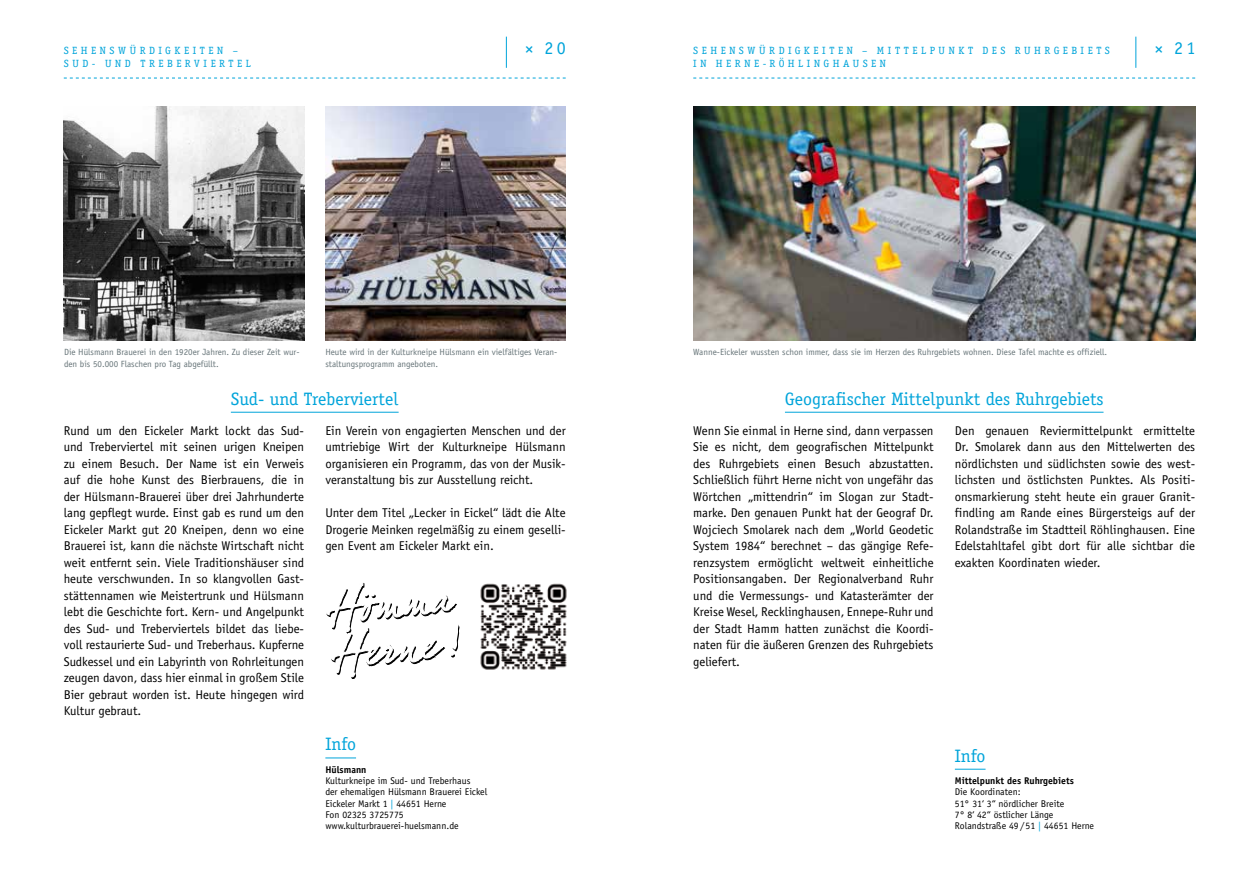
<style>
.page{position:relative;width:1259px;height:893px;background:#fff}
.page>*{position:absolute;margin:0;border:0;box-sizing:border-box;transform-origin:0 0}
.t1{font:18px "Officina Serif";color:#00a4da}
.t2{font:18px "Officina Sans";color:#00a4da}
.t3{font:12.75px/16.5px "Officina Sans";color:#000;text-align:justify}
.t4{font:10.5px/12.6px "Officina Serif";letter-spacing:.34em;color:#00a4da}
.t5{font:9.75px/11.2px "Officina Sans";color:#000}
.t6{font:700 9.75px "Officina Sans";color:#000}
.t7{font:9px/12px "Officina Sans";color:#667478}
.s1{color:#00a4da}
</style>
<div class="page">
<svg style="left:64px;top:78px;width:502px;height:1px"></svg>
<hr style="left:506px;top:37px;width:1px;height:31px;background:#00a4da">
<svg style="left:693px;top:78px;width:502px;height:1px"></svg>
<hr style="left:1135px;top:37px;width:1px;height:31px;background:#00a4da">
<img style="left:325px;top:106px;width:241px;height:234px">
<img style="left:64px;top:106px;width:240px;height:234px">
<img style="left:693px;top:106px;width:502px;height:234px">
<svg style="left:326px;top:582px;width:134px;height:97px"></svg>
<img style="left:480px;top:583px;width:87px;height:87px">
<hr style="left:231px;top:412px;width:168px;height:1px;background:#00a4da">
<hr style="left:325px;top:758px;width:31px;height:1px;background:#00a4da">
<hr style="left:785px;top:412px;width:318px;height:1px;background:#00a4da">
<hr style="left:955px;top:769px;width:30px;height:1px;background:#00a4da">
<p class="t4" style="left:64px;top:44px;width:188px">SEHENSWÜRDIGKEITEN –<br>SUD- UND TREBERVIERTEL</p>
<h1 class="t2" style="left:525px;top:37px;width:43px">× 20</h1>
<p class="t7" style="left:64px;top:346px;width:237px">Die Hülsmann Brauerei in den 1920er Jahren. Zu dieser Zeit wur&shy;den bis 50.000 Flaschen pro Tag abgefüllt.</p>
<p class="t7" style="left:325px;top:346px;width:233px">Heute wird in der Kulturkneipe Hülsmann ein vielfältiges Veran&shy;staltungsprogramm angeboten.</p>
<h1 class="t1" style="left:231px;top:388px;width:169px">Sud- und Treberviertel</h1>
<p class="t3" style="left:64px;top:422px;width:242px">Rund um den Eickeler Markt lockt das Sud&shy;und Treberviertel mit seinen urigen Kneipen zu einem Besuch. Der Name ist ein Verweis auf die hohe Kunst des Bierbrauens, die in der Hülsmann-Brauerei über drei Jahrhunderte lang gepflegt wurde. Einst gab es rund um den Eickeler Markt gut 20 Kneipen, denn wo eine Brauerei ist, kann die nächste Wirtschaft nicht weit entfernt sein. Viele Traditionshäuser sind heute verschwunden. In so klangvollen Gast&shy;stättennamen wie Meistertrunk und Hülsmann lebt die Geschichte fort. Kern- und Angelpunkt des Sud- und Treberviertels bildet das liebe&shy;voll restaurierte Sud- und Treberhaus. Kupferne Sudkessel und ein Labyrinth von Rohrleitungen zeugen davon, dass hier einmal in großem Stile Bier gebraut worden ist. Heute hingegen wird Kultur gebraut.</p>
<p class="t3" style="left:325px;top:422px;width:242px">Ein Verein von engagierten Menschen und der umtriebige Wirt der Kulturkneipe Hülsmann organisieren ein Programm, das von der Musik&shy;veranstaltung bis zur Ausstellung reicht.</p>
<p class="t3" style="left:325px;top:505px;width:242px">Unter dem Titel „Lecker in Eickel“ lädt die Alte Drogerie Meinken regelmäßig zu einem geselli&shy;gen Event am Eickeler Markt ein.</p>
<h1 class="t1" style="left:325px;top:734px;width:32px">Info</h1>
<p class="t6" style="left:325px;top:763px;width:43px">Hülsmann</p>
<p class="t5" style="left:325px;top:775px;width:163px">Kulturkneipe im Sud- und Treberhaus<br>der ehemaligen Hülsmann Brauerei Eickel<br>Eickeler Markt 1 <span class="s1">|</span> 44651 Herne<br>Fon 02325 3725775 www.kulturbrauerei-huelsmann.de</p>
<p class="t4" style="left:693px;top:44px;width:418px">SEHENSWÜRDIGKEITEN – MITTELPUNKT DES RUHRGEBIETS</p>
<h1 class="t2" style="left:1154px;top:37px;width:42px">× 21</h1>
<p class="t4" style="left:693px;top:57px;width:194px">IN HERNE-RÖHLINGHAUSEN</p>
<p class="t7" style="left:693px;top:346px;width:415px">Wanne-Eickeler wussten schon immer, dass sie im Herzen des Ruhrgebiets wohnen. Diese Tafel machte es offiziell.</p>
<h1 class="t1" style="left:785px;top:388px;width:320px">Geografischer Mittelpunkt des Ruhrgebiets</h1>
<p class="t3" style="left:693px;top:422px;width:242px">Wenn Sie einmal in Herne sind, dann verpassen Sie es nicht, dem geografischen Mittelpunkt des Ruhrgebiets einen Besuch abzustatten.<br>Schließlich führt Herne nicht von ungefähr das Wörtchen „mittendrin“ im Slogan zur Stadt&shy;marke. Den genauen Punkt hat der Geograf Dr.<br>Wojciech Smolarek nach dem „World Geodetic System 1984“ berechnet – das gängige Refe&shy;renzsystem ermöglicht weltweit einheitliche Positionsangaben. Der Regionalverband Ruhr und die Vermessungs- und Katasterämter der Kreise Wesel, Recklinghausen, Ennepe-Ruhr und der Stadt Hamm hatten zunächst die Koordi&shy;naten für die äußeren Grenzen des Ruhrgebiets geliefert.</p>
<p class="t3" style="left:955px;top:422px;width:242px">Den genauen Reviermittelpunkt ermittelte Dr. Smolarek dann aus den Mittelwerten des nördlichsten und südlichsten sowie des west&shy;lichsten und östlichsten Punktes. Als Positi&shy;onsmarkierung steht heute ein grauer Granit&shy;findling am Rande eines Bürgersteigs auf der Rolandstraße im Stadtteil Röhlinghausen. Eine Edelstahltafel gibt dort für alle sichtbar die exakten Koordinaten wieder.</p>
<h1 class="t1" style="left:955px;top:745px;width:32px">Info</h1>
<p class="t6" style="left:955px;top:775px;width:120px">Mittelpunkt des Ruhrgebiets</p>
<p class="t5" style="left:955px;top:786px;width:141px">Die Koordinaten:<br>51° 31‘ 3“ nördlicher Breite<br>7° 8‘ 42“ östlicher Länge<br>Rolandstraße 49/ 51 <span class="s1">|</span> 44651 Herne</p>
</div>
